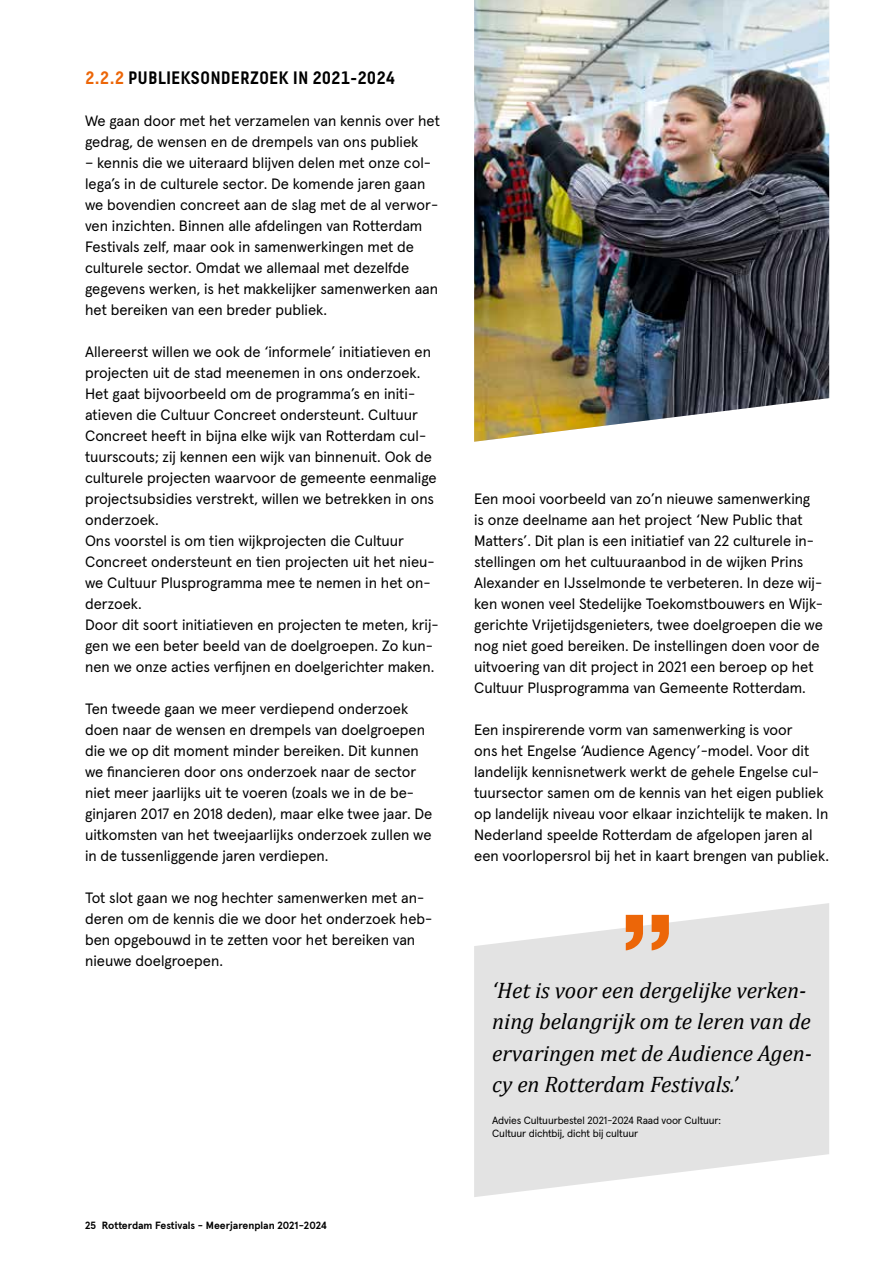
<style>
.page{position:relative;width:893px;height:1263px;background:#fff}
.page>*{position:absolute;margin:0;border:0;box-sizing:border-box;transform-origin:0 0}
.t1{font:italic 22.5px/31.5px "Cambria";color:#000}
.t2{font:700 18px "Decima Pro";color:#000}
.t3{font:15px/21px "Apercu Pro";color:#000}
.t4{font:10.5px/13.5px "Apercu Pro";letter-spacing:-.01em;color:#000}
.t5{font:700 10.5px "Apercu Pro";color:#000}
.s1{color:#ec6608}
</style>
<div class="page">
<svg style="left:474px;top:903px;width:355px;height:294px;background:#e7e7e7"></svg>
<svg style="left:626px;top:915px;width:43px;height:35px;background:#ea975c"></svg>
<img style="left:474px;top:0;width:355px;height:442px">
<p class="t2" style="left:85px;top:67px;width:312px"><span class="s1">2.2.2</span> PUBLIEKSONDERZOEK IN 2021-2024</p>
<p class="t3" style="left:85px;top:109px;width:357px">We gaan door met het verzamelen van kennis over het gedrag, de wensen en de drempels van ons publiek</p>
<p class="t3" style="left:85px;top:151px;width:355px">– kennis die we uiteraard blijven delen met onze col&shy;lega’s in de culturele sector. De komende jaren gaan we bovendien concreet aan de slag met de al verwor&shy;ven inzichten. Binnen alle afdelingen van Rotterdam Festivals zelf, maar ook in samenwerkingen met de culturele sector. Omdat we allemaal met dezelfde gegevens werken, is het makkelijker samenwerken aan het bereiken van een breder publiek.</p>
<p class="t3" style="left:85px;top:340px;width:355px">Allereerst willen we ook de ‘informele’ initiatieven en projecten uit de stad meenemen in ons onderzoek.<br>Het gaat bijvoorbeeld om de programma’s en initi&shy;atieven die Cultuur Concreet ondersteunt. Cultuur Concreet heeft in bijna elke wijk van Rotterdam cul&shy;tuurscouts; zij kennen een wijk van binnenuit. Ook de culturele projecten waarvoor de gemeente eenmalige projectsubsidies verstrekt, willen we betrekken in ons onderzoek.<br>Ons voorstel is om tien wijkprojecten die Cultuur Concreet ondersteunt en tien projecten uit het nieu&shy;we Cultuur Plusprogramma mee te nemen in het on&shy;derzoek.<br>Door dit soort initiatieven en projecten te meten, krij&shy;gen we een beter beeld van de doelgroepen. Zo kun&shy;nen we onze acties verfijnen en doelgerichter maken.</p>
<p class="t3" style="left:85px;top:697px;width:349px">Ten tweede gaan we meer verdiepend onderzoek doen naar de wensen en drempels van doelgroepen die we op dit moment minder bereiken. Dit kunnen we financieren door ons onderzoek naar de sector niet meer jaarlijks uit te voeren (zoals we in de be&shy;ginjaren 2017 en 2018 deden), maar elke twee jaar. De uitkomsten van het tweejaarlijks onderzoek zullen we in de tussenliggende jaren verdiepen.</p>
<p class="t3" style="left:85px;top:886px;width:349px">Tot slot gaan we nog hechter samenwerken met an&shy;deren om de kennis die we door het onderzoek heb&shy;ben opgebouwd in te zetten voor het bereiken van nieuwe doelgroepen.</p>
<p class="t5" style="left:85px;top:1217px;width:243px">25 Rotterdam Festivals - Meerjarenplan 2021-2024</p>
<p class="t3" style="left:474px;top:487px;width:350px">Een mooi voorbeeld van zo’n nieuwe samenwerking is onze deelname aan het project ‘New Public that Matters’. Dit plan is een initiatief van 22 culturele in&shy;stellingen om het cultuuraanbod in de wijken Prins Alexander en IJsselmonde te verbeteren. In deze wij&shy;ken wonen veel Stedelijke Toekomstbouwers en Wijk&shy;gerichte Vrijetijdsgenieters, twee doelgroepen die we nog niet goed bereiken. De instellingen doen voor de uitvoering van dit project in 2021 een beroep op het Cultuur Plusprogramma van Gemeente Rotterdam.</p>
<p class="t3" style="left:474px;top:718px;width:356px">Een inspirerende vorm van samenwerking is voor<br>ons het Engelse ‘Audience Agency’-model. Voor dit landelijk kennisnetwerk werkt de gehele Engelse cul&shy;tuursector samen om de kennis van het eigen publiek op landelijk niveau voor elkaar inzichtelijk te maken. In Nederland speelde Rotterdam de afgelopen jaren al een voorlopersrol bij het in kaart brengen van publiek.</p>
<h1 class="t1" style="left:492px;top:973px;width:321px">‘Het is voor een dergelijke verken&shy;ning belangrijk om te leren van de ervaringen met de Audience Agen&shy;cy en Rotterdam Festivals.’</h1>
<p class="t4" style="left:492px;top:1112px;width:230px">Advies Cultuurbestel 2021-2024 Raad voor Cultuur:<br>Cultuur dichtbij, dicht bij cultuur</p>
</div>
